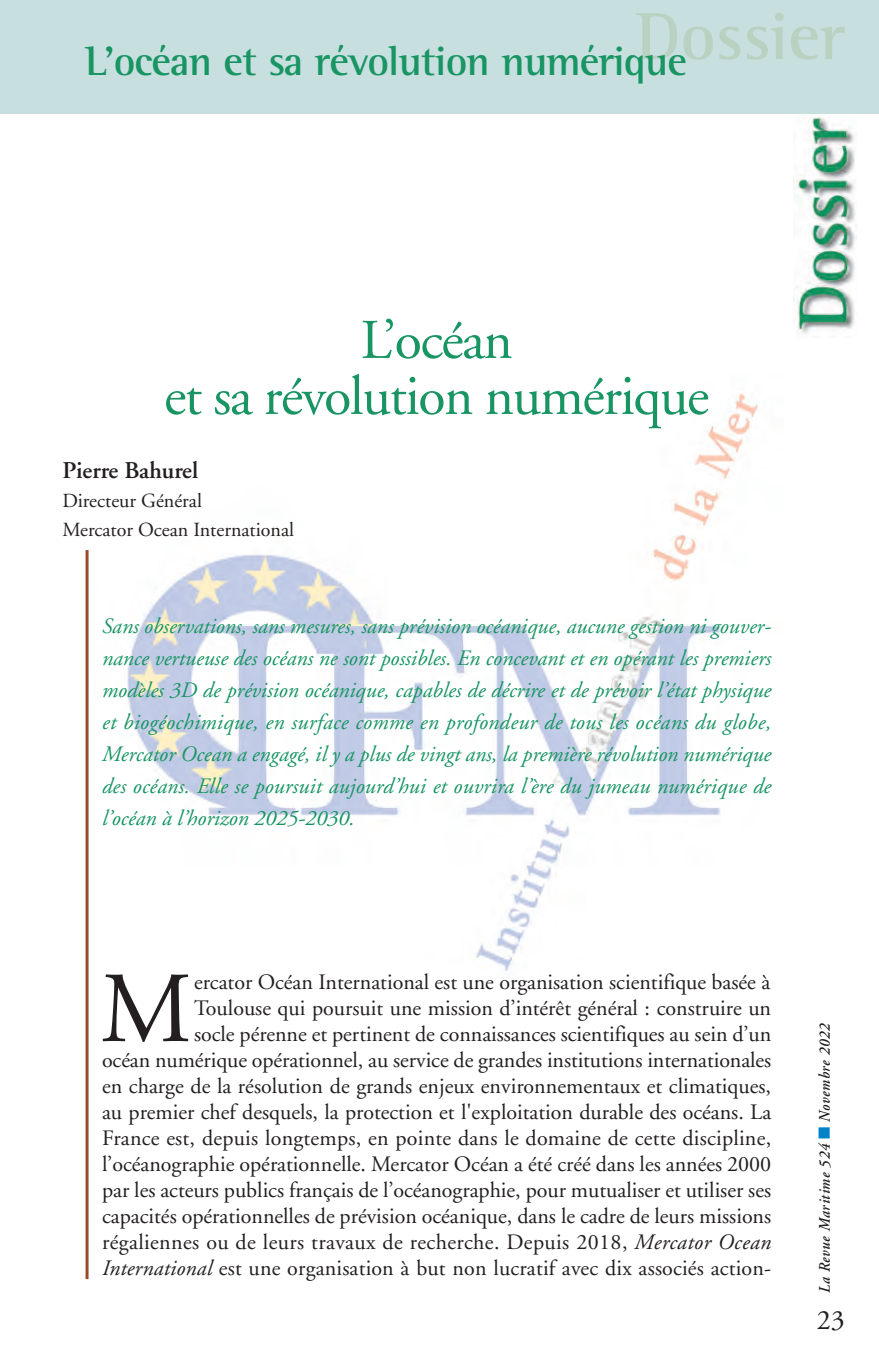
<style>
.page{position:relative;width:879px;height:1361px;background:#fff}
.page>*{position:absolute;margin:0;border:0;box-sizing:border-box;transform-origin:0 0}
.t1{font:100.4px "Adobe Garamond";color:#231f20}
.t2{font:700 68px "Rotis Semi Serif";color:#b9d1c0}
.t3{font:56px/56px "Adobe Garamond";letter-spacing:-.025em;color:#189563;text-align:center}
.t4{font:700 42px "Rotis Semi Serif";letter-spacing:-.02em;color:#189563}
.t5{font:28px "Adobe Garamond";color:#231f20}
.t6{font:600 24px "Adobe Garamond";color:#231f20}
.t7{font:22px/26px "Adobe Garamond";color:#231f20;text-align:right}
.t8{font:italic 22px/32px "Adobe Garamond";letter-spacing:.005em;color:#189563;text-align:justify}
.t9{font:20px/28.8px "Adobe Garamond";color:#231f20}
.t10{font:italic 600 16px "Adobe Garamond";letter-spacing:.045em;color:#231f20;scale:.9 1}
.s1{font-style:italic}
.s2{color:#0082c8}
</style>
<div class="page">
<img style="left:127px;top:393px;width:631px;height:579px">
<img style="left:794px;top:113px;width:62px;height:225px">
<hr style="left:86px;top:550px;width:3px;height:729px;background:#974b2b">
<h2 class="t2" style="left:636px;top:13px;width:210px">Dossier</h2>
<h3 class="t4" style="left:85px;top:46px;width:603px">L’océan et sa révolution numérique</h3>
<h3 class="t3" style="left:164px;top:317px;width:546px">L’océan<br>et sa révolution numérique</h3>
<p class="t6" style="left:62px;top:461px;width:137px">Pierre Bahurel</p>
<p class="t9" style="left:62px;top:488px;width:233px">Directeur Général<br>Mercator Ocean International</p>
<p class="t8" style="left:102px;top:612px;width:671px">Sans observations, sans mesures, sans prévision océanique, aucune gestion ni gouver&shy;nance vertueuse des océans ne sont possibles. En concevant et en opérant les premiers modèles 3D de prévision océanique, capables de décrire et de prévoir l’état physique et biogéochimique, en surface comme en profondeur de tous les océans du globe, Mercator Ocean a engagé, il y a plus de vingt ans, la première révolution numérique des océans. Elle se poursuit aujourd’hui et ouvrira l’ère du jumeau numérique de l’océan à l’horizon 2025-2030.</p>
<p class="t7" style="left:102px;top:971px;width:671px">ercator Océan International est une organisation scientifique basée à<br>Toulouse qui poursuit une mission d’intérêt général : construire un<br>socle pérenne et pertinent de connaissances scientifiques au sein d’un<br>océan numérique opérationnel, au service de grandes institutions internationales en charge de la résolution de grands enjeux environnementaux et climatiques, au premier chef desquels, la protection et l'exploitation durable des océans. La France est, depuis longtemps, en pointe dans le domaine de cette discipline, l’océanographie opérationnelle. Mercator Océan a été créé dans les années 2000 par les acteurs publics français de l’océanographie, pour mutualiser et utiliser ses capacités opérationnelles de prévision océanique, dans le cadre de leurs missions régaliennes ou de leurs travaux de recherche. Depuis 2018, <span class="s1">Mercator Ocean International</span> est une organisation à but non lucratif avec dix associés action-</p>
<h1 class="t1" style="left:100px;top:969px;width:93px">M</h1>
<p class="t10" style="left:818px;top:1293px;width:301px;rotate:-90deg">La Revue Maritime 524 <span class="s2">■</span> Novembre 2022</p>
<p class="t5" style="left:817px;top:1308px;width:29px">23</p>
</div>
